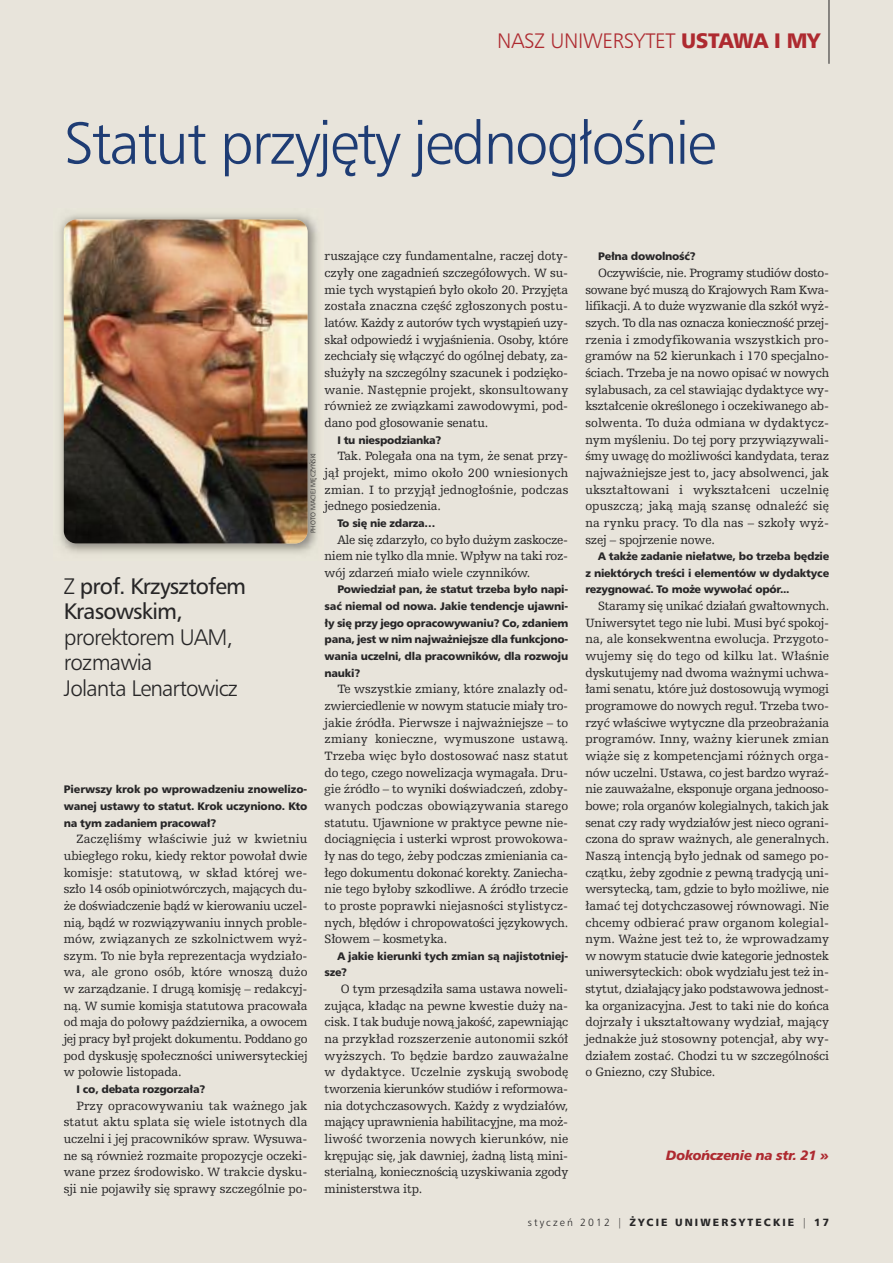
<style>
.page{position:relative;width:893px;height:1263px;background:#e8e4db}
.page>*{position:absolute;margin:0;border:0;box-sizing:border-box;transform-origin:0 0}
.t1{font:60px "Humnst 777 Lt EU";letter-spacing:-.035em;color:#1e3c74}
.t2{font:22.5px/25.5px "Humnst 777 Lt EU";letter-spacing:-.035em;color:#272627}
.t3{font:22.5px/25.5px "Humnst 777 EU";letter-spacing:-.035em;color:#272627}
.t4{font:21px "Humnst 777 Lt EU";letter-spacing:-.015em;color:#ae2a30}
.t5{font:italic 13.5px "Humnst 777 Blk EU";letter-spacing:-.025em;color:#ae2a30}
.t6{font:12.75px/16.6px "Humst Slab 712 EU";letter-spacing:-.015em;color:#272627;text-align:justify}
.t7{font:10.95px/16.6px "Humnst 777 Blk EU";letter-spacing:-.02em;color:#272627;text-align:justify}
.t8{font:10.5px "Humnst 777 Blk EU";letter-spacing:.2em;color:#272627}
.t9{font:6.75px "Humnst 777 Lt EU";color:#272627}
.s1{font-family:"Humnst 777 Blk EU"}
.s2{font-family:"Humnst 777 Lt EU"}
</style>
<div class="page">
<hr style="left:829px;top:0;width:1px;height:64px;background:#272627">
<img style="left:59px;top:214px;width:259px;height:340px">
<img style="left:64px;top:219px;width:244px;height:324px;border-radius:13px">
<h3 class="t4" style="left:497px;top:28px;width:325px">Nasz UNiweRsytet <span class="s1">USTAWA I MY</span></h3>
<h1 class="t1" style="left:64px;top:106px;width:654px">statut przyjęty jednogłośnie</h1>
<p class="t6" style="left:325px;top:248px;width:245px">ruszające czy fundamentalne, raczej doty&shy;czyły one zagadnień szczegółowych. W su&shy;mie tych wystąpień było około 20. Przyjęta została znaczna część zgłoszonych postu&shy;latów. Każdy z autorów tych wystąpień uzy&shy;skał odpowiedź i wyjaśnienia. Osoby, które zechciały się włączyć do ogólnej debaty, za&shy;służyły na szczególny szacunek i podzięko&shy;wanie. Następnie projekt, skonsultowany również ze związkami zawodowymi, pod&shy;dano pod głosowanie senatu.</p>
<p class="t7" style="left:337px;top:431px;width:106px">I tu niespodzianka?</p>
<p class="t6" style="left:325px;top:448px;width:245px;text-indent:13px">Tak. Polegała ona na tym, że senat przy&shy;jął projekt, mimo około 200 wniesionych zmian. I to przyjął jednogłośnie, podczas jednego posiedzenia.</p>
<p class="t7" style="left:337px;top:515px;width:100px">To się nie zdarza…</p>
<p class="t6" style="left:325px;top:531px;width:245px;text-indent:13px">Ale się zdarzyło, co było dużym zaskocze&shy;niem nie tylko dla mnie. Wpływ na taki roz&shy;wój zdarzeń miało wiele czynników.</p>
<p class="t7" style="left:325px;top:581px;width:245px;text-indent:13px">Powiedział pan, że statut trzeba było napi&shy;sać niemal od nowa. Jakie tendencje ujawni&shy;ły się przy jego opracowywaniu? Co, zdaniem pana, jest w nim najważniejsze dla funkcjono&shy;wania uczelni, dla pracowników, dla rozwoju nauki?</p>
<p class="t6" style="left:325px;top:681px;width:245px;text-indent:13px">Te wszystkie zmiany, które znalazły od&shy;zwierciedlenie w nowym statucie miały tro&shy;jakie źródła. Pierwsze i najważniejsze – to zmiany konieczne, wymuszone ustawą.<br>Trzeba więc było dostosować nasz statut do tego, czego nowelizacja wymagała. Dru&shy;gie źródło – to wyniki doświadczeń, zdoby&shy;wanych podczas obowiązywania starego statutu. Ujawnione w praktyce pewne nie&shy;dociągnięcia i usterki wprost prowokowa&shy;ły nas do tego, żeby podczas zmieniania ca&shy;łego dokumentu dokonać korekty. Zaniecha&shy;nie tego byłoby szkodliwe. A źródło trzecie to proste poprawki niejasności stylistycz&shy;nych, błędów i chropowatości językowych.<br>Słowem – kosmetyka.</p>
<p class="t7" style="left:325px;top:948px;width:245px;text-indent:13px">A jakie kierunki tych zmian są najistotniej&shy;sze?</p>
<p class="t6" style="left:325px;top:981px;width:245px;text-indent:16px">O tym przesądziła sama ustawa noweli&shy;zująca, kładąc na pewne kwestie duży na&shy;cisk. I tak buduje nową jakość, zapewniając na przykład rozszerzenie autonomii szkół wyższych. To będzie bardzo zauważalne w dydaktyce. Uczelnie zyskują swobodę tworzenia kierunków studiów i reformowa&shy;nia dotychczasowych. Każdy z wydziałów, mający uprawnienia habilitacyjne, ma moż&shy;liwość tworzenia nowych kierunków, nie krępując się, jak dawniej, żadną listą mini&shy;sterialną, koniecznością uzyskiwania zgody ministerstwa itp.</p>
<p class="t9" style="left:309px;top:533px;width:82px;rotate:-90deg">PHoto Maciej Męczyński</p>
<h2 class="t3" style="left:64px;top:573px;width:184px"><span class="s2">z</span> prof. Krzysztofem<br>Krasowskim,</h2>
<h2 class="t2" style="left:64px;top:624px;width:176px">prorektorem UaM, rozmawia<br>jolanta lenartowicz</h2>
<p class="t7" style="left:64px;top:781px;width:245px">Pierwszy krok po wprowadzeniu znowelizo&shy;wanej ustawy to statut. Krok uczyniono. Kto na tym zadaniem pracował?</p>
<p class="t6" style="left:64px;top:831px;width:245px;text-indent:13px">Zaczęliśmy właściwie już w kwietniu ubiegłego roku, kiedy rektor powołał dwie komisje: statutową, w skład której we&shy;szło 14 osób opiniotwórczych, mających du&shy;że doświadczenie bądź w kierowaniu uczel&shy;nią, bądź w rozwiązywaniu innych proble&shy;mów, związanych ze szkolnictwem wyż&shy;szym. To nie była reprezentacja wydziało&shy;wa, ale grono osób, które wnoszą dużo w zarządzanie. I drugą komisję – redakcyj&shy;ną. W sumie komisja statutowa pracowała od maja do połowy października, a owocem jej pracy był projekt dokumentu. Poddano go pod dyskusję społeczności uniwersyteckiej w połowie listopada.</p>
<p class="t7" style="left:77px;top:1081px;width:130px">I co, debata rozgorzała?</p>
<p class="t6" style="left:64px;top:1097px;width:245px;text-indent:13px">Przy opracowywaniu tak ważnego jak statut aktu splata się wiele istotnych dla uczelni i jej pracowników spraw. Wysuwa&shy;ne są również rozmaite propozycje oczeki&shy;wane przez środowisko. W trakcie dysku&shy;sji nie pojawiły się sprawy szczególnie po-</p>
<p class="t7" style="left:598px;top:248px;width:99px">Pełna dowolność?</p>
<p class="t6" style="left:585px;top:265px;width:245px;text-indent:13px">Oczywiście, nie. Programy studiów dosto&shy;sowane być muszą do Krajowych Ram Kwa&shy;lifikacji. A to duże wyzwanie dla szkół wyż&shy;szych. To dla nas oznacza konieczność przej&shy;rzenia i zmodyfikowania wszystkich pro&shy;gramów na 52 kierunkach i 170 specjalno&shy;ściach. Trzeba je na nowo opisać w nowych sylabusach, za cel stawiając dydaktyce wy&shy;kształcenie określonego i oczekiwanego ab&shy;solwenta. To duża odmiana w dydaktycz&shy;nym myśleniu. Do tej pory przywiązywali&shy;śmy uwagę do możliwości kandydata, teraz najważniejsze jest to, jacy absolwenci, jak ukształtowani i wykształceni uczelnię opuszczą; jaką mają szansę odnaleźć się na rynku pracy. To dla nas – szkoły wyż&shy;szej – spojrzenie nowe.</p>
<p class="t7" style="left:585px;top:548px;width:245px;text-indent:13px">A także zadanie niełatwe, bo trzeba będzie z niektórych treści i elementów w dydaktyce rezygnować. To może wywołać opór...</p>
<p class="t6" style="left:585px;top:598px;width:245px;text-indent:13px">Staramy się unikać działań gwałtownych.<br>Uniwersytet tego nie lubi. Musi być spokoj&shy;na, ale konsekwentna ewolucja. Przygoto&shy;wujemy się do tego od kilku lat. Właśnie dyskutujemy nad dwoma ważnymi uchwa&shy;łami senatu, które już dostosowują wymogi programowe do nowych reguł. Trzeba two&shy;rzyć właściwe wytyczne dla przeobrażania programów. Inny, ważny kierunek zmian wiąże się z kompetencjami różnych orga&shy;nów uczelni. Ustawa, co jest bardzo wyraź&shy;nie zauważalne, eksponuje organa jednooso&shy;bowe; rola organów kolegialnych, takich jak senat czy rady wydziałów jest nieco ograni&shy;czona do spraw ważnych, ale generalnych.<br>Naszą intencją było jednak od samego po&shy;czątku, żeby zgodnie z pewną tradycją uni&shy;wersytecką, tam, gdzie to było możliwe, nie łamać tej dotychczasowej równowagi. Nie chcemy odbierać praw organom kolegial&shy;nym. Ważne jest też to, że wprowadzamy w nowym statucie dwie kategorie jednostek uniwersyteckich: obok wydziału jest też in&shy;stytut, działający jako podstawowa jednost&shy;ka organizacyjna. Jest to taki nie do końca dojrzały i ukształtowany wydział, mający jednakże już stosowny potencjał, aby wy&shy;działem zostać. Chodzi tu w szczególności o Gniezno, czy Słubice.</p>
<p class="t5" style="left:666px;top:1146px;width:164px">Dokończenie na str. 21 »</p>
<p class="t8" style="left:528px;top:1216px;width:303px"><span class="s2">styczeń 2012 |</span> ŻYCIE UNIWERSYTECKIE <span class="s2">|</span> 17</p>
</div>
